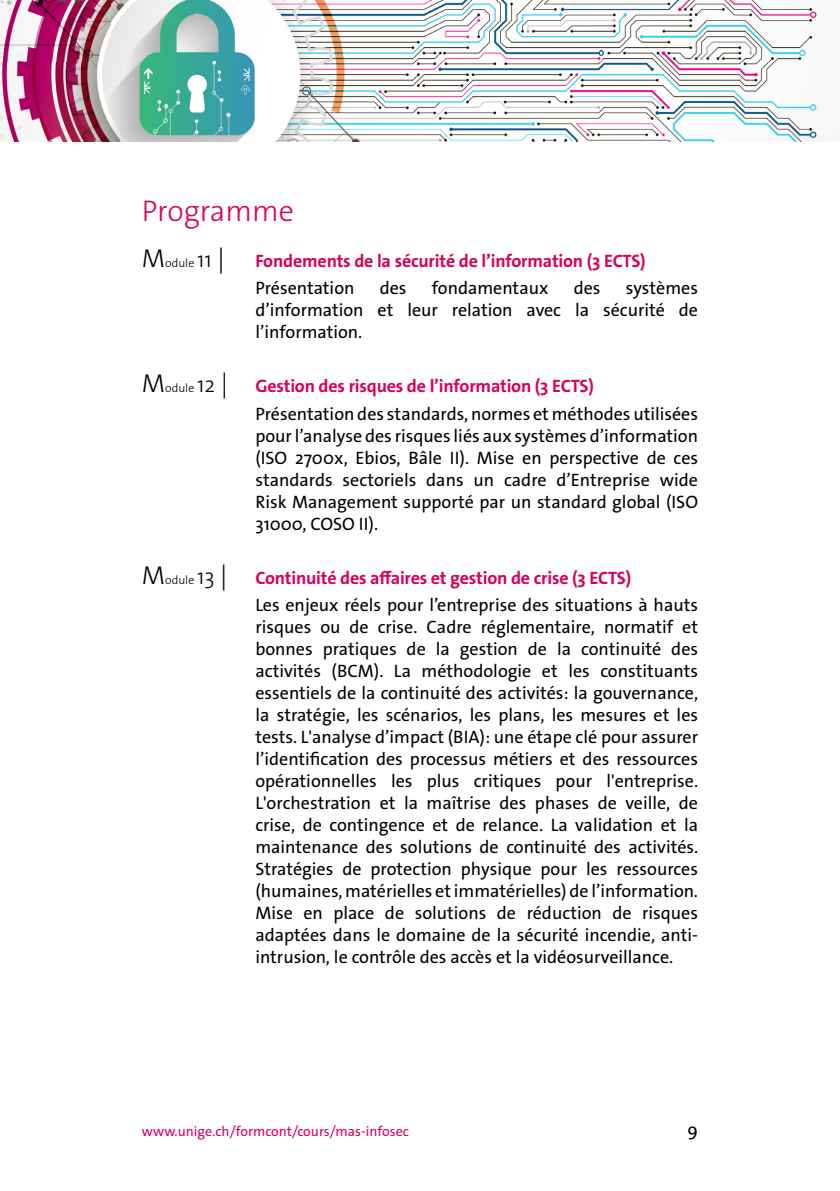
<style>
.page{position:relative;width:840px;height:1191px;background:#fff}
.page>*{position:absolute;margin:0;border:0;box-sizing:border-box;transform-origin:0 0}
.t1{font:300 30px "The Sans Os F";color:#d8005b}
.t2{font:18px/22px "The Sans Os F";color:#000;text-align:justify}
.t3{font:700 18px/27.6px "The Sans Os F";letter-spacing:-.01em;color:#d8005b}
.t4{font:14px "The Sans Os F";color:#d8005b}
.s1{font-weight:300;font-size:26px;color:#000}
.s2{font-weight:300;font-size:12px;color:#000}
.s3{font-weight:300;font-size:22px;color:#000}
.s4{font-weight:400;color:#000}
.s5{font-weight:300;font-size:26px}
.s6{font-weight:300;font-size:12px}
.s7{font-weight:300;font-size:22px}
.s8{font-weight:700;color:#d8005b}
</style>
<div class="page">
<img style="left:0;top:0;width:819px;height:142px">
<h1 class="t1" style="left:142px;top:191px;width:153px">Programme</h1>
<p class="t3" style="left:255px;top:247px;width:391px;text-indent:-113px"><span class="s1">M</span><span class="s2">odule</span> <span class="s3">11</span> <span class="s1">|</span> Fondements de la sécurité de l’information (3 ECTS)<br><span class="s4">Présentation</span></p>
<p class="t2" style="left:255px;top:277px;width:444px;text-indent:370px">systèmes d’information et leur relation avec la sécurité de l’information.</p>
<p class="t2" style="left:255px;top:372px;width:444px;line-height:27.6px;text-indent:-113px"><span class="s5">M</span><span class="s6">odule</span> <span class="s7">12</span> <span class="s5">|</span> <span class="s8">Gestion des risques de l’information (3 ECTS)<br></span>Présentation des standards, normes et méthodes utilisées</p>
<p class="t2" style="left:255px;top:425px;width:444px">pour l’analyse des risques liés aux systèmes d’information (ISO 2700x, Ebios, Bâle II). Mise en perspective de ces standards sectoriels dans un cadre d’Entreprise wide Risk Management supporté par un standard global (ISO 31000, COSO II).</p>
<p class="t2" style="left:255px;top:564px;width:444px;line-height:27.6px;text-indent:-113px"><span class="s5">M</span><span class="s6">odule</span> <span class="s7">13</span> <span class="s5">|</span> <span class="s8">Continuité des affaires et gestion de crise (3 ECTS)<br></span>Les enjeux réels pour l’entreprise des situations à hauts</p>
<p class="t2" style="left:255px;top:616px;width:444px">risques ou de crise. Cadre réglementaire, normatif et bonnes pratiques de la gestion de la continuité des activités (BCM). La méthodologie et les constituants essentiels de la continuité des activités: la gouvernance, la stratégie, les scénarios, les plans, les mesures et les tests. L'analyse d’impact (BIA): une étape clé pour assurer l’identification des processus métiers et des ressources opérationnelles les plus critiques pour l'entreprise.<br>L'orchestration et la maîtrise des phases de veille, de crise, de contingence et de relance. La validation et la maintenance des solutions de continuité des activités.<br>Stratégies de protection physique pour les ressources (humaines, matérielles et immatérielles) de l’information.<br>Mise en place de solutions de réduction de risques adaptées dans le domaine de la sécurité incendie, anti&shy;intrusion, le contrôle des accès et la vidéosurveillance.</p>
<p class="t2" style="left:379px;top:277px;width:28px">des</p>
<p class="t2" style="left:431px;top:277px;width:118px">fondamentaux</p>
<p class="t2" style="left:573px;top:277px;width:28px">des</p>
<p class="t4" style="left:142px;top:1122px;width:268px">www.unige.ch/formcont/cours/mas-infosec</p>
<p class="t2" style="left:687px;top:1119px;width:12px">9</p>
</div>
